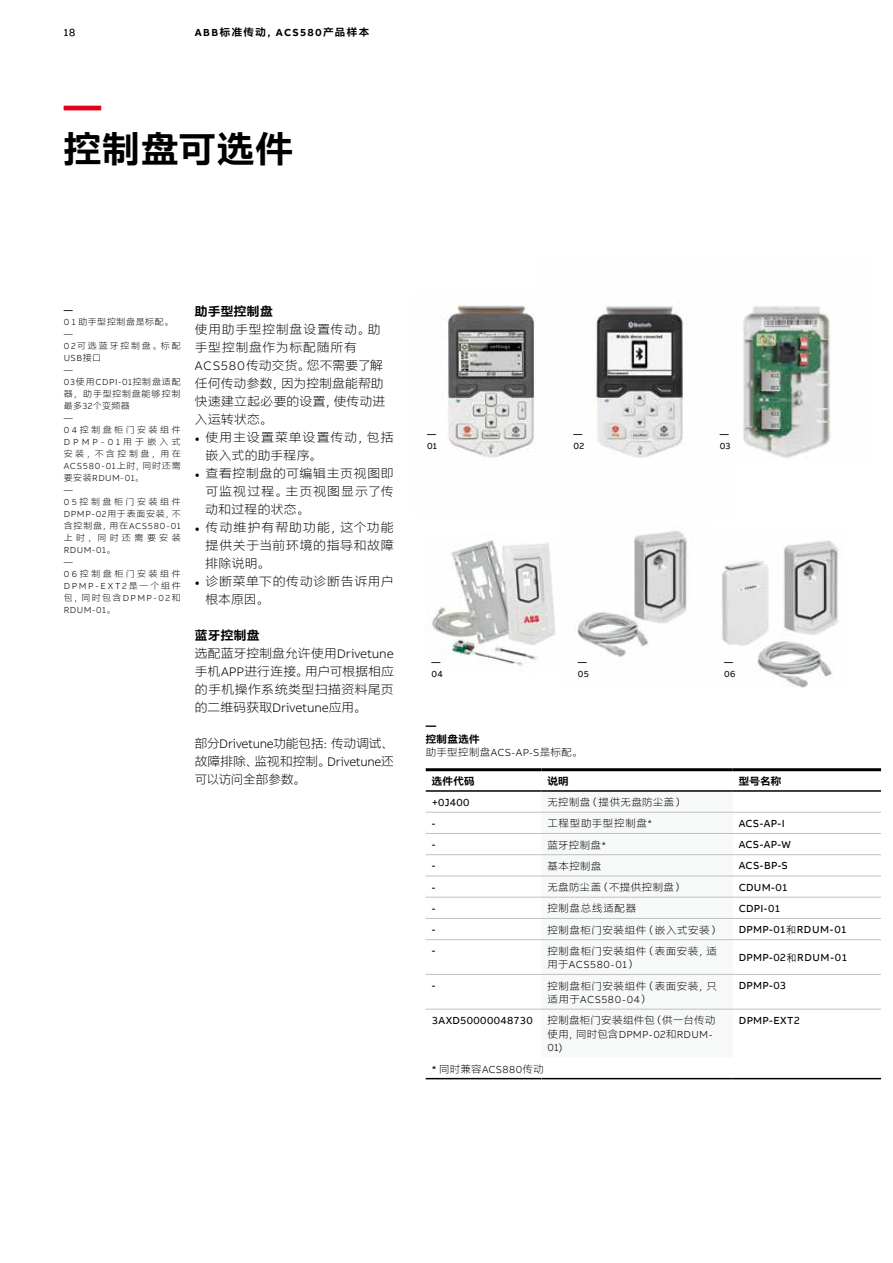
<style>
.page{position:relative;width:893px;height:1263px;background:#fff}
.page>*{position:absolute;margin:0;border:0;box-sizing:border-box;transform-origin:0 0}
.t1{font:700 37.5px "AB Bvoice CNSG";letter-spacing:.03em;color:#000}
.t2{font:700 37.5px "AB Bvoice";color:#e60019}
.t3{font:300 12.75px/18px "AB Bvoice CNSG";letter-spacing:.025em;color:#000;text-align:justify}
.t4{font:300 12.75px/18px "AB Bvoice CNSG";letter-spacing:.055em;color:#000}
.t5{font:300 12.75px/18px "AB Bvoice CNSG";letter-spacing:.045em;color:#000}
.t6{font:700 12.75px "AB Bvoice CNSG";letter-spacing:.025em;color:#000}
.t7{font:300 10.5px/13.5px "AB Bvoice CNSG";letter-spacing:.04em;color:#000}
.t8{font:10.5px "AB Bvoice";letter-spacing:.025em;color:#000}
.t9{font:700 10.5px "AB Bvoice CNSG";letter-spacing:.115em;color:#000}
.t10{font:300 10.5px "AB Bvoice CNSG";letter-spacing:.065em;color:#000}
.t11{font:300 10.5px "AB Bvoice";color:#000}
.t12{font:700 10.5px "AB Bvoice";color:#000}
.t13{font:300 9px/12px "AB Bvoice CNSG";letter-spacing:.11em;color:#000}
.t14{font:9px/12px "AB Bvoice";letter-spacing:.035em;color:#000}
.s1{font-family:"Minion Pro";font-weight:400}
.s2{font-family:"H Yg 2 gj"}
.s3{font-family:"AB Bvoice";font-weight:400}
</style>
<div class="page">
<img style="left:593px;top:305px;width:91px;height:153px">
<img style="left:743px;top:306px;width:88px;height:152px">
<img style="left:447px;top:305px;width:89px;height:153px">
<svg style="left:541px;top:811px;width:192px;height:198px"></svg>
<hr style="left:426px;top:790px;width:115px;height:2px;background:#000">
<hr style="left:541px;top:790px;width:192px;height:2px;background:#000">
<hr style="left:733px;top:790px;width:148px;height:2px;background:#000">
<hr style="left:426px;top:768px;width:115px;height:3px;background:#000">
<hr style="left:541px;top:768px;width:192px;height:3px;background:#000">
<hr style="left:733px;top:768px;width:148px;height:3px;background:#000">
<hr style="left:426px;top:812px;width:115px;height:1px;background:#bfc0c0">
<hr style="left:541px;top:812px;width:192px;height:1px;background:#bfc0c0">
<hr style="left:733px;top:812px;width:148px;height:1px;background:#bfc0c0">
<hr style="left:426px;top:833px;width:115px;height:1px;background:#bfc0c0">
<hr style="left:541px;top:833px;width:192px;height:1px;background:#bfc0c0">
<hr style="left:733px;top:833px;width:148px;height:1px;background:#bfc0c0">
<hr style="left:426px;top:854px;width:115px;height:1px;background:#bfc0c0">
<hr style="left:541px;top:854px;width:192px;height:1px;background:#bfc0c0">
<hr style="left:733px;top:854px;width:148px;height:1px;background:#bfc0c0">
<hr style="left:426px;top:875px;width:115px;height:1px;background:#bfc0c0">
<hr style="left:541px;top:875px;width:192px;height:1px;background:#bfc0c0">
<hr style="left:733px;top:875px;width:148px;height:1px;background:#bfc0c0">
<hr style="left:426px;top:897px;width:115px;height:1px;background:#bfc0c0">
<hr style="left:541px;top:897px;width:192px;height:1px;background:#bfc0c0">
<hr style="left:733px;top:897px;width:148px;height:1px;background:#bfc0c0">
<hr style="left:426px;top:918px;width:115px;height:1px;background:#bfc0c0">
<hr style="left:541px;top:918px;width:192px;height:1px;background:#bfc0c0">
<hr style="left:733px;top:918px;width:148px;height:1px;background:#bfc0c0">
<hr style="left:426px;top:939px;width:115px;height:1px;background:#bfc0c0">
<hr style="left:541px;top:939px;width:192px;height:1px;background:#bfc0c0">
<hr style="left:733px;top:939px;width:148px;height:1px;background:#bfc0c0">
<hr style="left:426px;top:974px;width:115px;height:1px;background:#bfc0c0">
<hr style="left:541px;top:974px;width:192px;height:1px;background:#bfc0c0">
<hr style="left:733px;top:974px;width:148px;height:1px;background:#bfc0c0">
<hr style="left:426px;top:1009px;width:115px;height:1px;background:#bfc0c0">
<hr style="left:541px;top:1009px;width:192px;height:1px;background:#bfc0c0">
<hr style="left:733px;top:1009px;width:148px;height:1px;background:#bfc0c0">
<hr style="left:426px;top:1078px;width:115px;height:1px;background:#000">
<hr style="left:541px;top:1078px;width:192px;height:1px;background:#000">
<hr style="left:733px;top:1078px;width:148px;height:1px;background:#000">
<img style="left:575px;top:530px;width:112px;height:127px">
<img style="left:432px;top:540px;width:123px;height:127px">
<img style="left:721px;top:540px;width:118px;height:148px">
<p class="t11" style="left:64px;top:26px;width:13px">18</p>
<p class="t9" style="left:195px;top:26px;width:176px">ABB标准传动，ACS580产品样本</p>
<h1 class="t2" style="left:64px;top:81px;width:39px">—</h1>
<h1 class="t1" style="left:64px;top:127px;width:231px">控制盘可选件</h1>
<p class="t14" style="left:64px;top:304px;width:10px">—</p>
<p class="t13" style="left:64px;top:316px;width:118px">0 1 助手型控制盘是标配。—<br>02可选蓝牙控制盘。标配<br>USB接口<br>—<br>03使用CDPI-01控制盘适配器，助手型控制盘能够控制最多32个变频器<br>—<br>04控制盘柜门安装组件<br>DPMP-01用于嵌入式安装，不含控制盘，用在<br>ACS580-01上时，同时还需要安装RDUM-01。<br>—<br>05控制盘柜门安装组件<br>DPMP-02用于表面安装，不含控制盘，用在ACS580-01上时，同时还需要安装<br>RDUM-01。<br>—<br>06控制盘柜门安装组件<br>DPMP-EXT2是一个组件包，同时包含DPMP-02和<br>RDUM-01。</p>
<p class="t6" style="left:195px;top:304px;width:79px">助手型控制盘</p>
<p class="t3" style="left:195px;top:320px;width:192px;text-align:left">使用助手型控制盘设置传动。助手型控制盘作为标配随所有<br>ACS580传动交货。您不需要了解任何传动参数，因为控制盘能帮助快速建立起必要的设置，使传动进入运转状态。</p>
<p class="t4" style="left:206px;top:428px;width:190px;text-indent:-11px"><span class="s1">•</span> 使用主设置菜单设置传动，包括嵌入式的助手程序。</p>
<p class="t3" style="left:206px;top:464px;width:190px;text-indent:-11px"><span class="s1">•</span> 查看控制盘的可编辑主页视图即可监视过程。主页视图显示了传动和过程的状态。</p>
<p class="t3" style="left:206px;top:518px;width:190px;text-indent:-11px"><span class="s1">•</span> 传动维护有帮助功能，这个功能提供关于当前环境的指导和故障排除说明。</p>
<p class="t5" style="left:206px;top:572px;width:190px;text-indent:-11px"><span class="s1">•</span> 诊断菜单下的传动诊断告诉用户根本原因。</p>
<p class="t6" style="left:195px;top:628px;width:66px">蓝牙控制盘</p>
<p class="t3" style="left:195px;top:644px;width:200px">选配蓝牙控制盘允许使用Drivetune手机APP进行连接。用户可根据相应的手机操作系统类型扫描资料尾页的二维码获取Drivetune应用。</p>
<p class="t3" style="left:195px;top:734px;width:200px">部分Drivetune功能包括：传动调试、故障排除、监视和控制。Drivetune还可以访问全部参数。</p>
<p class="t14" style="left:427px;top:427px;width:11px">—<br>01</p>
<p class="t14" style="left:573px;top:427px;width:12px">—<br>02</p>
<p class="t14" style="left:720px;top:427px;width:12px">—<br>03</p>
<p class="t14" style="left:431px;top:656px;width:13px">—<br>04</p>
<p class="t14" style="left:578px;top:656px;width:13px">—<br>05</p>
<p class="t14" style="left:724px;top:656px;width:13px">—<br>06</p>
<p class="t12" style="left:426px;top:719px;width:12px">—</p>
<p class="t9" style="left:426px;top:733px;width:55px">控制盘选件</p>
<p class="t7" style="left:426px;top:746px;width:158px">助手型控制盘ACS-AP-S是标配。</p>
<p class="t9" style="left:432px;top:775px;width:44px">选件代码</p>
<p class="t9" style="left:547px;top:775px;width:23px">说明</p>
<p class="t9" style="left:739px;top:775px;width:44px">型号名称</p>
<p class="t8" style="left:432px;top:796px;width:39px">+0J400</p>
<p class="t7" style="left:547px;top:796px;width:138px">无控制盘（提供无盘防尘盖）</p>
<p class="t8" style="left:432px;top:817px;width:5px">-</p>
<p class="t7" style="left:547px;top:817px;width:106px">工程型助手型控制盘*</p>
<p class="t8" style="left:739px;top:817px;width:47px">ACS-AP-I</p>
<p class="t8" style="left:432px;top:838px;width:5px">-</p>
<p class="t7" style="left:547px;top:838px;width:60px">蓝牙控制盘*</p>
<p class="t8" style="left:739px;top:838px;width:54px">ACS-AP-W</p>
<p class="t8" style="left:432px;top:859px;width:5px">-</p>
<p class="t7" style="left:547px;top:860px;width:55px">基本控制盘</p>
<p class="t8" style="left:739px;top:859px;width:51px">ACS-BP-S</p>
<p class="t8" style="left:432px;top:881px;width:5px">-</p>
<p class="t7" style="left:547px;top:881px;width:138px">无盘防尘盖（不提供控制盘）</p>
<p class="t8" style="left:739px;top:881px;width:51px">CDUM-01</p>
<p class="t8" style="left:432px;top:902px;width:5px">-</p>
<p class="t10" style="left:547px;top:903px;width:90px">控制盘总线适配器</p>
<p class="t8" style="left:739px;top:902px;width:43px">CDPI-01</p>
<p class="t8" style="left:432px;top:923px;width:5px">-</p>
<p class="t7" style="left:547px;top:923px;width:174px">控制盘柜门安装组件（嵌入式安装）</p>
<p class="t8" style="left:739px;top:923px;width:110px">DPMP-01<span class="s2">和</span>RDUM-01</p>
<p class="t8" style="left:432px;top:944px;width:5px">-</p>
<p class="t7" style="left:547px;top:944px;width:171px">控制盘柜门安装组件（表面安装，适用于ACS580-01）</p>
<p class="t8" style="left:739px;top:951px;width:110px">DPMP-02<span class="s2">和</span>RDUM-01</p>
<p class="t8" style="left:432px;top:979px;width:5px">-</p>
<p class="t7" style="left:547px;top:979px;width:171px">控制盘柜门安装组件（表面安装，只适用于ACS580-04）</p>
<p class="t8" style="left:739px;top:979px;width:49px">DPMP-03</p>
<p class="t8" style="left:432px;top:1014px;width:102px">3AXD50000048730</p>
<p class="t7" style="left:547px;top:1014px;width:170px">控制盘柜门安装组件包（供一台传动使用，同时包含DPMP-02和RDUM-<br>01)</p>
<p class="t8" style="left:739px;top:1014px;width:63px">DPMP-EXT2</p>
<p class="t7" style="left:432px;top:1062px;width:114px"><span class="s3">*</span> 同时兼容ACS880传动</p>
</div>
